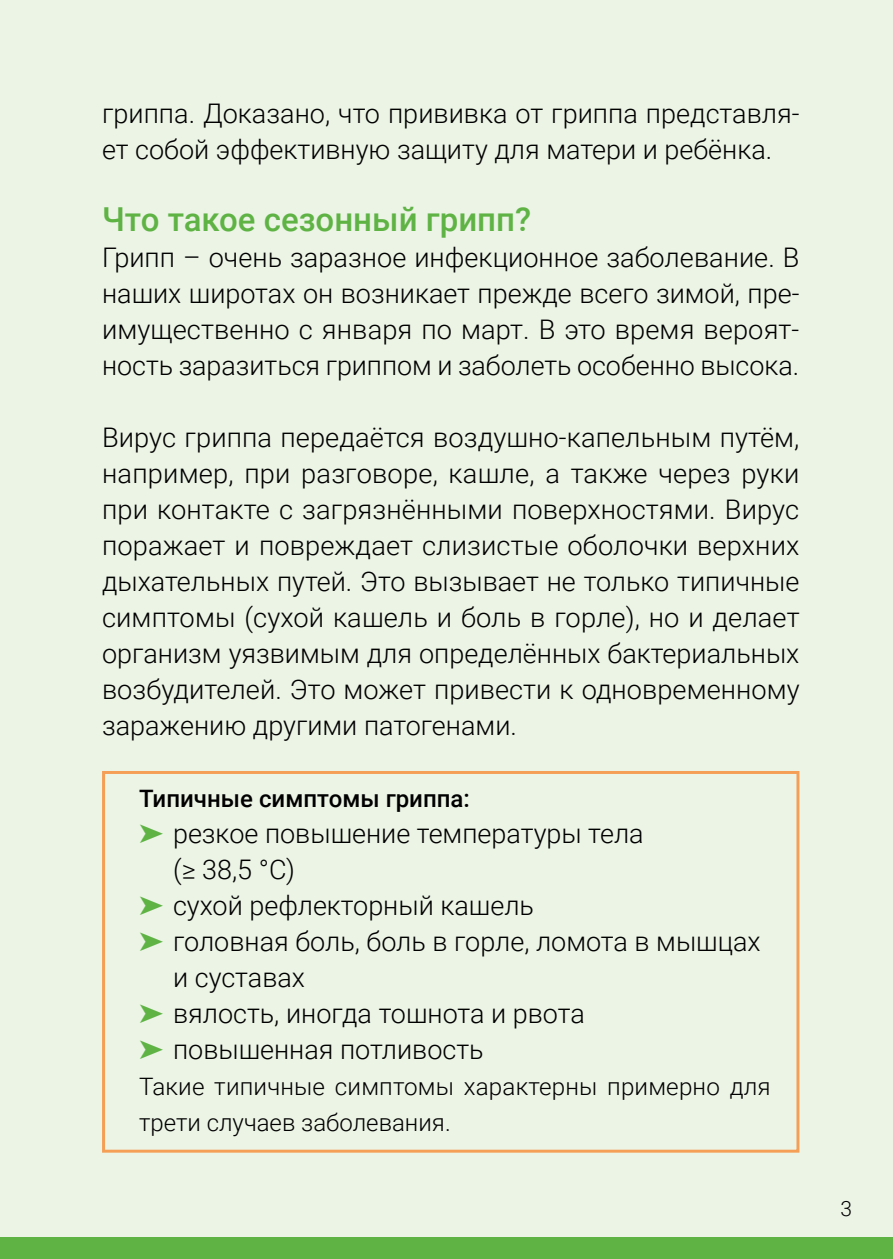
<style>
.page{position:relative;width:893px;height:1259px;background:#fff}
.page>*{position:absolute;margin:0;border:0;box-sizing:border-box;transform-origin:0 0}
.t1{font:500 33px "Roboto";color:#5fb345}
.t2{font:300 27px/36px "Roboto";color:#000}
.P_Kasten{font:300 24px/36px "Roboto";letter-spacing:.005em;color:#000}
.P_Kasten-2{font:500 24px "Roboto";color:#000}
.t3{font:300 21px "Roboto";color:#000}
.s1{color:#5fb345}
</style>
<div class="page">
<div style="left:0;top:0;width:893px;height:1237px;background:#ecf4e6"></div>
<div style="left:0;top:1237px;width:893px;height:22px;background:#5fb345"></div>
<div style="left:102px;top:771px;width:697px;height:381px;border:3px solid #f59f56"></div>
<p class="t2" style="left:102px;top:94px;width:699px">гриппа. Доказано, что прививка от гриппа представля&shy;ет собой эффективную защиту для матери и ребёнка.</p>
<h1 class="t1" style="left:102px;top:196px;width:431px">Что такое сезонный грипп?</h1>
<p class="t2" style="left:102px;top:238px;width:699px;text-align:justify">Грипп – очень заразное инфекционное заболевание. В наших широтах он возникает прежде всего зимой, пре&shy;имущественно с января по март. В это время вероят&shy;ность заразиться гриппом и заболеть особенно высока.</p>
<p class="t2" style="left:102px;top:418px;width:699px;text-align:justify">Вирус гриппа передаётся воздушно-капельным путём, например, при разговоре, кашле, а также через руки при контакте с загрязнёнными поверхностями. Вирус поражает и повреждает слизистые оболочки верхних дыхательных путей. Это вызывает не только типичные симптомы (сухой кашель и боль в горле), но и делает организм уязвимым для определённых бактериальных возбудителей. Это может привести к одновременному заражению другими патогенами.</p>
<p class="P_Kasten-2" style="left:139px;top:781px;width:332px">Типичные симптомы гриппа:</p>
<p class="t2" style="left:173px;top:814px;width:472px;text-indent:-34px"><span class="s1">➤</span> резкое повышение температуры тела (≥ 38,5 °С)</p>
<p class="t2" style="left:139px;top:886px;width:396px"><span class="s1">➤</span> сухой рефлекторный кашель</p>
<p class="t2" style="left:173px;top:922px;width:589px;text-indent:-34px"><span class="s1">➤</span> головная боль, боль в горле, ломота в мышцах и суставах</p>
<p class="t2" style="left:139px;top:994px;width:447px"><span class="s1">➤</span> вялость, иногда тошнота и рвота</p>
<p class="t2" style="left:139px;top:1030px;width:346px"><span class="s1">➤</span> повышенная потливость</p>
<p class="P_Kasten" style="left:139px;top:1067px;width:633px">Такие типичные симптомы характерны примерно для трети случаев заболевания.</p>
<p class="t3" style="left:840px;top:1194px;width:13px">3</p>
</div>
